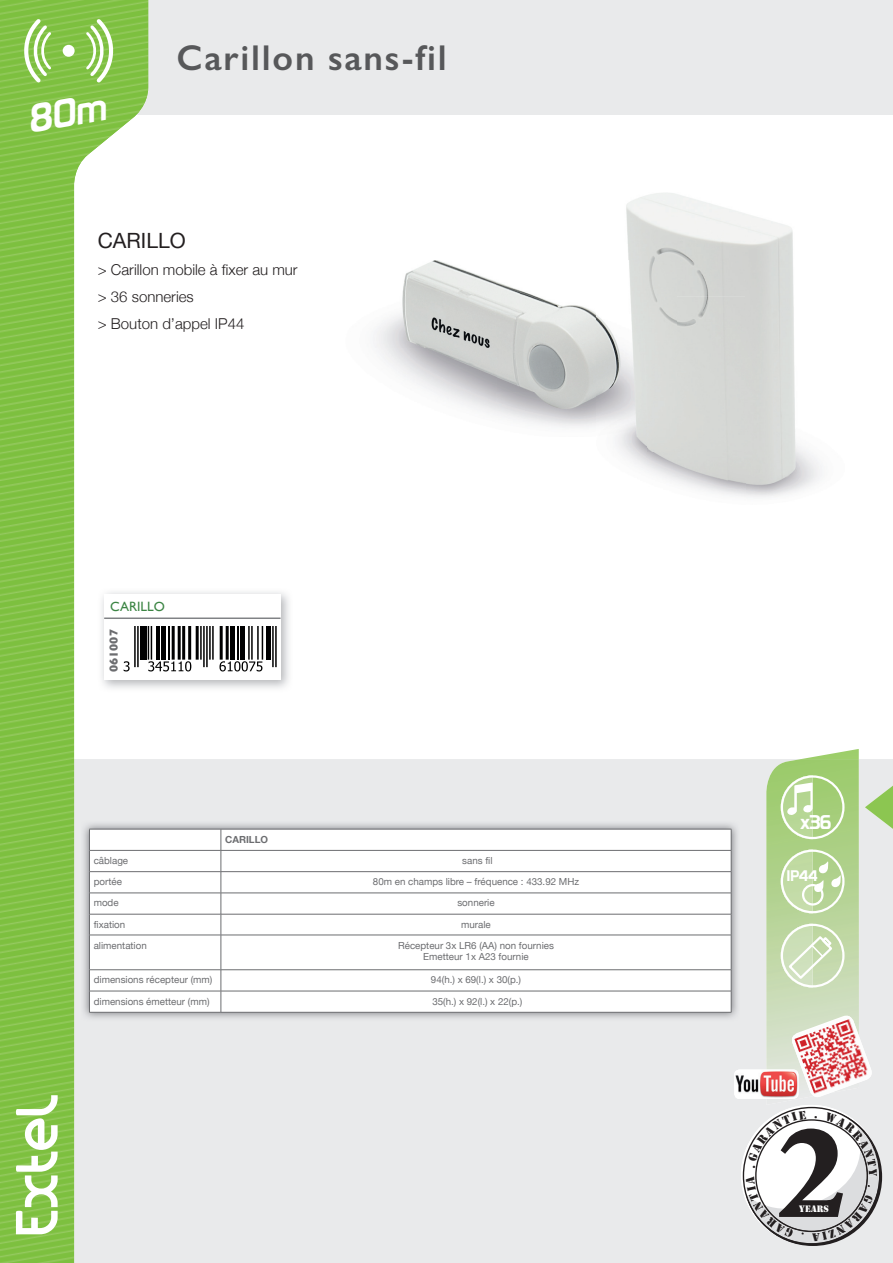
<style>
.page{position:relative;width:893px;height:1263px;background:#fff}
.page>*{position:absolute;margin:0;border:0;box-sizing:border-box;transform-origin:0 0}
.t1{font:600 36px "Gill Sans";letter-spacing:.05em;color:#57585a}
.t2{font:21px "Helvetica Neue";color:#231f20}
.t3{font:19.5px "Prototype";color:#fff}
.t4{font:300 15px/27px "Helvetica Neue";color:#231f20}
.t5{font:15px "Prototype";color:#fff}
.t6{font:13.5px "Gill Sans";color:#3c8544}
.t7{font:700 12px "Gill Sans";color:#6c6d70}
.t8{font:9.75px/11.7px "Helvetica Neue";color:#6c6d70;text-align:center}
.t9{font:700 9.75px "Helvetica Neue";color:#6c6d70}
.t10{font:9.6px "Stencil";color:#fff}
</style>
<div class="page">
<div style="left:148px;top:759px;width:745px;height:504px;background:#e9eaeb"></div>
<div style="left:0;top:0;width:893px;height:115px;background:#e9eaeb"></div>
<img style="left:373px;top:260px;width:273px;height:177px">
<img style="left:597px;top:193px;width:148px;height:104px">
<img style="left:745px;top:214px;width:77px;height:283px">
<img style="left:646px;top:296px;width:100px;height:201px">
<img style="left:615px;top:437px;width:31px;height:32px">
<img style="left:0;top:0;width:148px;height:1263px">
<svg style="left:16px;top:1095px;width:42px;height:139px"></svg>
<svg style="left:84px;top:15px;width:31px;height:71px;background:#a3d277"></svg>
<svg style="left:22px;top:15px;width:32px;height:71px;background:#a2d175"></svg>
<div style="left:63px;top:45px;width:12px;height:12px;background:#fff;border-radius:50%"></div>
<svg style="left:865px;top:786px;width:28px;height:43px"></svg>
<svg style="left:802px;top:749px;width:57px;height:10px"></svg>
<img style="left:766px;top:759px;width:93px;height:346px">
<svg style="left:790px;top:1013px;width:84px;height:86px"></svg>
<img style="left:791px;top:1016px;width:82px;height:82px">
<img style="left:734px;top:1069px;width:64px;height:30px">
<img style="left:781px;top:775px;width:32px;height:64px">
<div style="left:781px;top:775px;width:63px;height:64px;border:2px solid #fff;border-radius:50%"></div>
<svg style="left:786px;top:782px;width:27px;height:34px"></svg>
<img style="left:781px;top:924px;width:32px;height:63px">
<div style="left:781px;top:924px;width:63px;height:63px;border:2px solid #fff;border-radius:50%"></div>
<svg style="left:787px;top:934px;width:47px;height:47px;background:#d1e2bf"></svg>
<img style="left:781px;top:849px;width:32px;height:64px">
<div style="left:781px;top:849px;width:63px;height:64px;border:2px solid #fff;border-radius:50%"></div>
<div style="left:802px;top:884px;width:21px;height:21px;border:2px solid #fff;border-radius:50%"></div>
<svg style="left:813px;top:861px;width:30px;height:31px"></svg>
<img style="left:98px;top:588px;width:191px;height:104px">
<div style="left:104px;top:594px;width:177px;height:86px;background:#fff"></div>
<hr style="left:104px;top:617px;width:177px;height:2px;background:#808285">
<svg style="left:123px;top:626px;width:154px;height:46px"></svg>
<hr style="left:134px;top:626px;width:2px;height:41px;background:#000001">
<hr style="left:137px;top:626px;width:2px;height:41px;background:#000001">
<div style="left:140px;top:626px;width:6px;height:34px;background:#000001"></div>
<hr style="left:148px;top:626px;width:1px;height:34px;background:#000001">
<hr style="left:151px;top:626px;width:1px;height:34px;background:#000001">
<hr style="left:157px;top:626px;width:3px;height:34px;background:#000001">
<div style="left:161px;top:626px;width:5px;height:34px;background:#000001"></div>
<hr style="left:169px;top:626px;width:1px;height:34px;background:#000001">
<hr style="left:172px;top:626px;width:3px;height:34px;background:#000001">
<hr style="left:178px;top:626px;width:3px;height:34px;background:#000001">
<hr style="left:182px;top:626px;width:3px;height:34px;background:#000001">
<hr style="left:188px;top:626px;width:3px;height:34px;background:#000001">
<hr style="left:196px;top:626px;width:3px;height:34px;background:#000001">
<hr style="left:200px;top:626px;width:2px;height:34px;background:#000001">
<hr style="left:209px;top:626px;width:2px;height:34px;background:#000001">
<hr style="left:212px;top:626px;width:2px;height:34px;background:#000001">
<hr style="left:203px;top:626px;width:2px;height:41px;background:#000001">
<hr style="left:206px;top:626px;width:2px;height:41px;background:#000001">
<hr style="left:220px;top:626px;width:3px;height:34px;background:#000001">
<hr style="left:226px;top:626px;width:3px;height:34px;background:#000001">
<div style="left:230px;top:626px;width:5px;height:34px;background:#000001"></div>
<hr style="left:238px;top:626px;width:1px;height:34px;background:#000001">
<hr style="left:241px;top:626px;width:4px;height:34px;background:#000001">
<hr style="left:248px;top:626px;width:2px;height:34px;background:#000001">
<hr style="left:251px;top:626px;width:2px;height:34px;background:#000001">
<hr style="left:257px;top:626px;width:2px;height:34px;background:#000001">
<hr style="left:262px;top:626px;width:1px;height:34px;background:#000001">
<div style="left:266px;top:626px;width:5px;height:34px;background:#000001"></div>
<hr style="left:272px;top:626px;width:2px;height:41px;background:#000001">
<hr style="left:275px;top:626px;width:2px;height:41px;background:#000001">
<svg style="left:124px;top:661px;width:6px;height:10px"></svg>
<svg style="left:148px;top:661px;width:43px;height:10px"></svg>
<svg style="left:219px;top:661px;width:43px;height:10px"></svg>
<img style="left:81px;top:820px;width:659px;height:201px">
<svg style="left:90px;top:830px;width:641px;height:182px"></svg>
<hr style="left:89px;top:829px;width:132px;height:1px;background:#6c6d70">
<hr style="left:221px;top:829px;width:510px;height:1px;background:#6c6d70">
<hr style="left:89px;top:850px;width:132px;height:1px;background:#6c6d70">
<hr style="left:221px;top:850px;width:510px;height:1px;background:#6c6d70">
<hr style="left:89px;top:871px;width:132px;height:1px;background:#6c6d70">
<hr style="left:221px;top:871px;width:510px;height:1px;background:#6c6d70">
<hr style="left:89px;top:893px;width:132px;height:1px;background:#6c6d70">
<hr style="left:221px;top:893px;width:510px;height:1px;background:#6c6d70">
<hr style="left:89px;top:914px;width:132px;height:1px;background:#6c6d70">
<svg style="left:89px;top:829px;width:1px;height:106px"></svg>
<hr style="left:221px;top:914px;width:510px;height:1px;background:#6c6d70">
<svg style="left:221px;top:829px;width:1px;height:106px"></svg>
<svg style="left:731px;top:829px;width:1px;height:106px"></svg>
<hr style="left:89px;top:935px;width:132px;height:1px;background:#6c6d70">
<hr style="left:89px;top:935px;width:1px;height:34px;background:#6c6d70">
<hr style="left:221px;top:935px;width:510px;height:1px;background:#6c6d70">
<hr style="left:221px;top:935px;width:1px;height:34px;background:#6c6d70">
<hr style="left:731px;top:935px;width:1px;height:34px;background:#6c6d70">
<hr style="left:89px;top:969px;width:132px;height:1px;background:#6c6d70">
<hr style="left:221px;top:969px;width:510px;height:1px;background:#6c6d70">
<hr style="left:89px;top:991px;width:132px;height:1px;background:#6c6d70">
<svg style="left:89px;top:970px;width:1px;height:42px"></svg>
<hr style="left:221px;top:991px;width:510px;height:1px;background:#6c6d70">
<svg style="left:221px;top:970px;width:1px;height:42px"></svg>
<svg style="left:731px;top:970px;width:1px;height:42px"></svg>
<hr style="left:89px;top:1012px;width:132px;height:1px;background:#6c6d70">
<hr style="left:221px;top:1012px;width:510px;height:1px;background:#6c6d70">
<svg style="left:31px;top:97px;width:75px;height:36px;background:#82c246"></svg>
<svg style="left:743px;top:1107px;width:139px;height:139px"></svg>
<h1 class="t1" style="left:176px;top:37px;width:272px">Carillon sans-fil</h1>
<h2 class="t2" style="left:98px;top:225px;width:89px">CARILLO</h2>
<h3 class="t4" style="left:98px;top:255px;width:201px">&gt; Carillon mobile à fixer au mur &gt; 36 sonneries<br>&gt; Bouton d’appel IP44</h3>
<h3 class="t6" style="left:110px;top:598px;width:56px">CARILLO</h3>
<p class="t7" style="left:104px;top:672px;width:44px;rotate:-90deg">061007</p>
<p class="t9" style="left:225px;top:832px;width:44px">CARILLO</p>
<p class="t8" style="left:94px;top:855px;width:36px">câblage</p>
<p class="t8" style="left:462px;top:855px;width:32px">sans fil</p>
<p class="t8" style="left:94px;top:876px;width:30px">portée</p>
<p class="t8" style="left:373px;top:876px;width:208px">80m en champs libre – fréquence : 433.92 MHz</p>
<p class="t8" style="left:94px;top:898px;width:26px">mode</p>
<p class="t8" style="left:457px;top:898px;width:39px">sonnerie</p>
<p class="t8" style="left:94px;top:919px;width:33px">fixation</p>
<p class="t8" style="left:461px;top:919px;width:31px">murale</p>
<p class="t8" style="left:94px;top:940px;width:55px">alimentation</p>
<p class="t8" style="left:398px;top:940px;width:157px">Récepteur 3x LR6 (AA) non fournies<br>Emetteur 1x A23 fournie</p>
<p class="t8" style="left:94px;top:974px;width:120px">dimensions récepteur (mm)</p>
<p class="t8" style="left:431px;top:974px;width:92px">94(h.) x 69(l.) x 30(p.)</p>
<p class="t8" style="left:94px;top:996px;width:117px">dimensions émetteur (mm)</p>
<p class="t8" style="left:432px;top:996px;width:92px">35(h.) x 92(l.) x 22(p.)</p>
<h3 class="t3" style="left:800px;top:810px;width:33px">x36</h3>
<h3 class="t5" style="left:787px;top:867px;width:32px">IP44</h3>
<p class="t10" style="left:799px;top:1203px;width:31px">YEARS</p>
</div>
